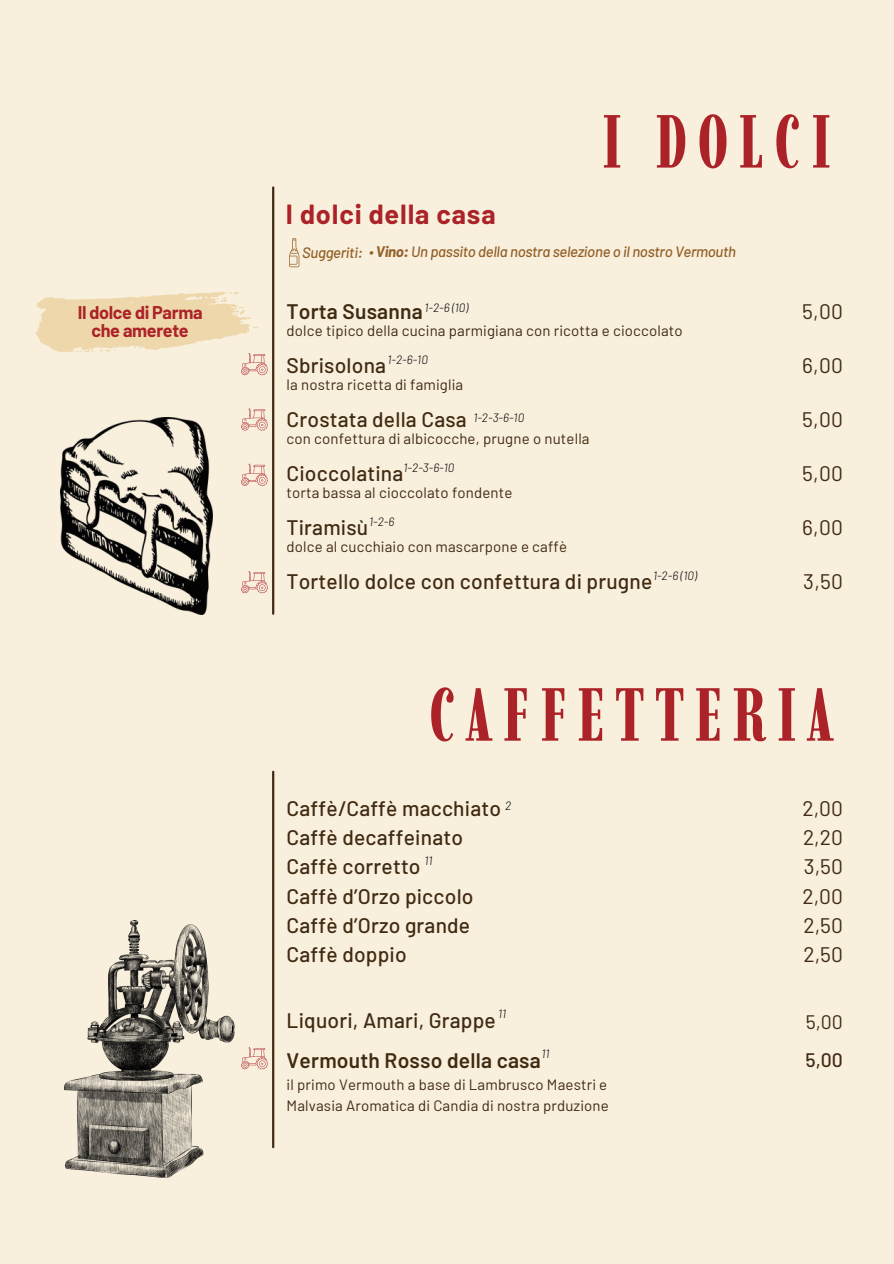
<style>
.page{position:relative;width:894px;height:1264px;background:#fff}
.page>*{position:absolute;margin:0;border:0;box-sizing:border-box;transform-origin:0 0}
.t1{font:700 75px "Imbue 24 pt";letter-spacing:.13em;color:#ab2328}
.t2{font:700 27px "Barlow";letter-spacing:.03em;color:#ab2328}
.t3{font:500 21px/29.2px "Barlow";letter-spacing:.01em;color:#402a11}
.t4{font:21px/29.2px "Barlow";letter-spacing:.005em;color:#402a11;text-align:justify}
.t5{font:600 21px "Barlow";letter-spacing:.01em;color:#402a11}
.t6{font:19.5px "Barlow";color:#402a11}
.t7{font:500 19.5px "Barlow";color:#402a11}
.t8{font:700 18px/18px "Barlow";letter-spacing:-.02em;color:#ab2328;text-align:center}
.t9{font:15px "Barlow";letter-spacing:.01em;color:#402a11}
.t10{font:italic 500 15px "Barlow";letter-spacing:-.02em;color:#936027}
.t11{font:italic 300 12px "Barlow";color:#000}
.s1{font-weight:700}
</style>
<div class="page">
<div style="left:0;top:0;width:893px;height:1263px;background:#f8efdd"></div>
<hr style="left:272px;top:187px;width:2px;height:426px;background:#402a11">
<img style="left:60px;top:418px;width:152px;height:196px">
<hr style="left:272px;top:771px;width:2px;height:376px;background:#402a11">
<img style="left:64px;top:920px;width:170px;height:257px">
<svg style="left:289px;top:238px;width:10px;height:29px"></svg>
<svg style="left:241px;top:408px;width:27px;height:22px"></svg>
<svg style="left:241px;top:463px;width:27px;height:23px"></svg>
<svg style="left:241px;top:571px;width:27px;height:22px"></svg>
<svg style="left:36px;top:291px;width:232px;height:84px"></svg>
<svg style="left:241px;top:1047px;width:27px;height:22px"></svg>
<h3 class="t8" style="left:78px;top:302px;width:126px">Il dolce di Parma che amerete</h3>
<h5 class="t2" style="left:286px;top:197px;width:211px">I dolci della casa</h5>
<p class="t1" style="left:601px;top:96px;width:231px">I DOLCI</p>
<p class="t10" style="left:302px;top:243px;width:62px">Suggeriti:</p>
<p class="t10" style="left:369px;top:242px;width:368px">• <span class="s1">Vino:</span> Un passito della nostra selezione o il nostro Vermouth</p>
<p class="t11" style="left:424px;top:300px;width:45px">1-2-6 (10)</p>
<h2 class="t5" style="left:286px;top:298px;width:138px">Torta Susanna</h2>
<p class="t9" style="left:286px;top:320px;width:397px">dolce tipico della cucina parmigiana con ricotta e cioccolato</p>
<h6 class="t3" style="left:286px;top:350px;width:101px">Sbrisolona</h6>
<h6 class="t9" style="left:286px;top:374px;width:178px">la nostra ricetta di famiglia</h6>
<p class="t3" style="left:286px;top:404px;width:182px">Crostata della Casa</p>
<p class="t9" style="left:286px;top:428px;width:304px">con confettura di albicocche, prugne o nutella</p>
<p class="t3" style="left:286px;top:458px;width:118px">Cioccolatina</p>
<p class="t9" style="left:286px;top:482px;width:227px">torta bassa al cioccolato fondente</p>
<p class="t3" style="left:286px;top:512px;width:83px">Tiramisù</p>
<p class="t9" style="left:286px;top:536px;width:282px">dolce al cucchiaio con mascarpone e caffè</p>
<p class="t3" style="left:286px;top:566px;width:367px">Tortello dolce con confettura di prugne</p>
<p class="t11" style="left:387px;top:352px;width:42px">1-2-6-10</p>
<p class="t11" style="left:473px;top:410px;width:52px">1-2-3-6-10</p>
<h3 class="t11" style="left:403px;top:460px;width:52px">1-2-3-6-10</h3>
<p class="t11" style="left:369px;top:514px;width:27px">1-2-6</p>
<p class="t11" style="left:653px;top:568px;width:45px">1-2-6 (10)</p>
<p class="t4" style="left:802px;top:296px;width:42px">5,00</p>
<p class="t4" style="left:802px;top:350px;width:42px">6,00</p>
<p class="t4" style="left:802px;top:404px;width:42px">5,00</p>
<p class="t4" style="left:802px;top:458px;width:42px">5,00</p>
<p class="t4" style="left:802px;top:512px;width:42px">6,00</p>
<h1 class="t4" style="left:803px;top:566px;width:41px">3,50</h1>
<p class="t1" style="left:428px;top:669px;width:406px">CAFFETTERIA</p>
<h4 class="t3" style="left:286px;top:792px;width:216px">Caffè/Caffè macchiato<br>Caffè decaffeinato<br>Caffè corretto<br>Caffè d’Orzo piccolo<br>Caffè d’Orzo grande<br>Caffè doppio</h4>
<h1 class="t11" style="left:505px;top:797px;width:8px">2</h1>
<h3 class="t11" style="left:424px;top:852px;width:10px">11</h3>
<p class="t11" style="left:498px;top:1006px;width:10px">11</p>
<h4 class="t3" style="left:286px;top:1005px;width:210px">Liquori, Amari, Grappe</h4>
<h4 class="t5" style="left:286px;top:1046px;width:255px">Vermouth Rosso della casa</h4>
<h4 class="t9" style="left:286px;top:1075px;width:322px">il primo Vermouth a base di Lambrusco Maestri e</h4>
<h4 class="t9" style="left:286px;top:1095px;width:323px">Malvasia Aromatica di Candia di nostra prduzione</h4>
<p class="t11" style="left:541px;top:1045px;width:10px">11</p>
<h4 class="t4" style="left:802px;top:792px;width:42px">2,00<br>2,20<br>3,50<br>2,00<br>2,50<br>2,50</h4>
<p class="t6" style="left:805px;top:1009px;width:39px">5,00</p>
<p class="t7" style="left:805px;top:1047px;width:39px">5,00</p>
</div>
